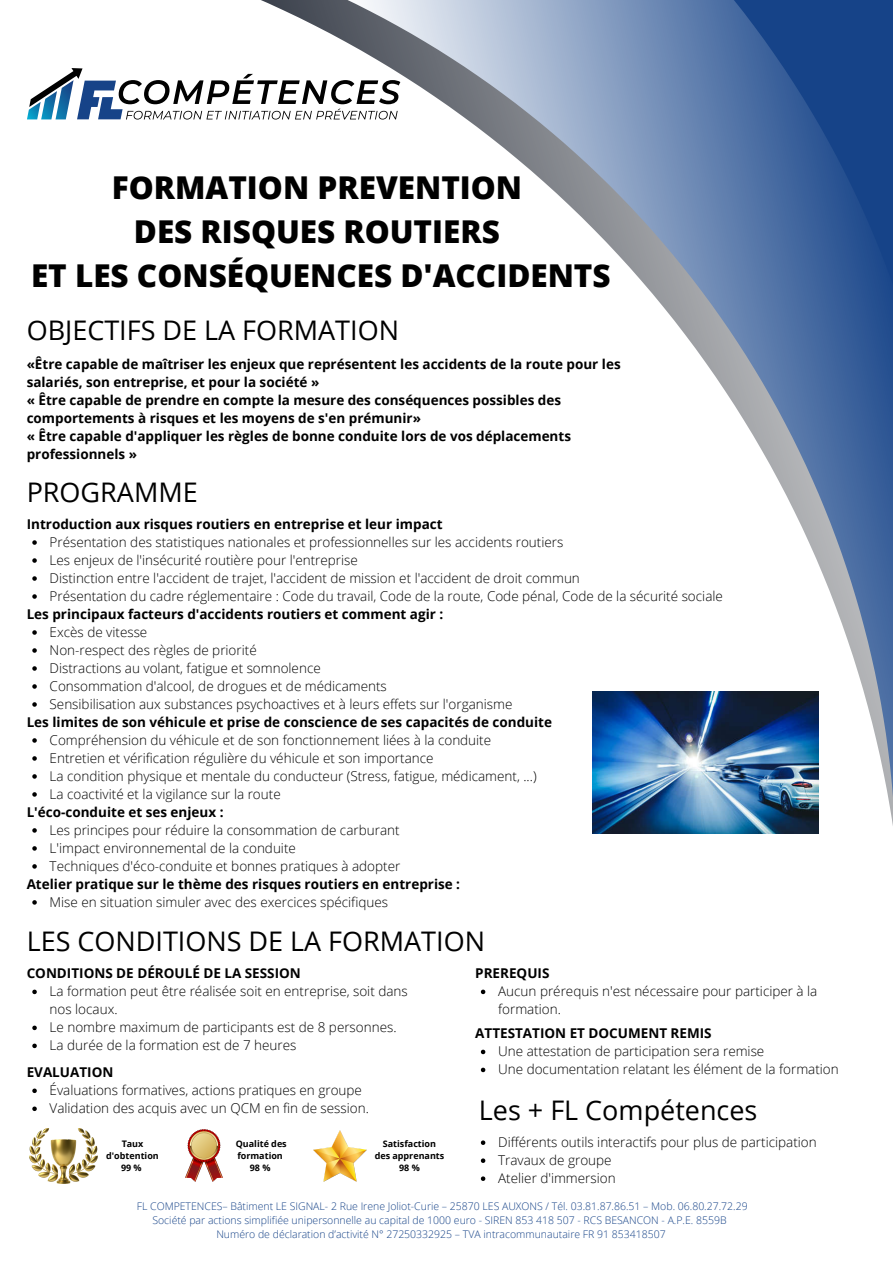
<style>
.page{position:relative;width:893px;height:1264px;background:#fff}
.page>*{position:absolute;margin:0;border:0;box-sizing:border-box;transform-origin:0 0}
.t1{font:800 31.5px "Open Sans";color:#000}
.t2{font:27px "Open Sans";color:#000}
.t3{font:300 13.5px/18px "Open Sans";color:#000}
.t4{font:700 13.5px/18px "Open Sans";color:#000}
.t5{font:300 10.5px "Open Sans";color:#164388}
.t6{font:700 9px/12px "Open Sans";color:#000;text-align:center}
</style>
<div class="page">
<svg style="left:342px;top:0;width:550px;height:995px"></svg>
<img style="left:592px;top:692px;width:226px;height:141px">
<svg style="left:32px;top:540px;width:5px;height:5px"></svg>
<svg style="left:32px;top:558px;width:5px;height:5px"></svg>
<svg style="left:32px;top:576px;width:5px;height:4px"></svg>
<svg style="left:32px;top:594px;width:5px;height:4px"></svg>
<svg style="left:32px;top:630px;width:5px;height:4px"></svg>
<svg style="left:32px;top:648px;width:5px;height:4px"></svg>
<svg style="left:32px;top:666px;width:5px;height:4px"></svg>
<svg style="left:32px;top:684px;width:5px;height:4px"></svg>
<svg style="left:32px;top:702px;width:5px;height:4px"></svg>
<svg style="left:32px;top:738px;width:5px;height:4px"></svg>
<svg style="left:32px;top:756px;width:5px;height:4px"></svg>
<svg style="left:32px;top:774px;width:5px;height:4px"></svg>
<svg style="left:32px;top:792px;width:5px;height:4px"></svg>
<svg style="left:32px;top:828px;width:5px;height:4px"></svg>
<svg style="left:32px;top:846px;width:5px;height:4px"></svg>
<svg style="left:32px;top:864px;width:5px;height:4px"></svg>
<svg style="left:32px;top:900px;width:5px;height:4px"></svg>
<svg style="left:27px;top:68px;width:373px;height:51px"></svg>
<img style="left:30px;top:1128px;width:67px;height:55px">
<img style="left:185px;top:1129px;width:37px;height:52px">
<img style="left:313px;top:1130px;width:53px;height:51px">
<svg style="left:481px;top:1140px;width:4px;height:4px"></svg>
<svg style="left:481px;top:1158px;width:4px;height:4px"></svg>
<svg style="left:481px;top:1176px;width:4px;height:4px"></svg>
<svg style="left:32px;top:1088px;width:5px;height:5px"></svg>
<svg style="left:32px;top:1106px;width:5px;height:5px"></svg>
<svg style="left:481px;top:1049px;width:4px;height:5px"></svg>
<svg style="left:481px;top:1067px;width:4px;height:5px"></svg>
<svg style="left:481px;top:989px;width:4px;height:5px"></svg>
<svg style="left:32px;top:989px;width:5px;height:5px"></svg>
<svg style="left:32px;top:1025px;width:5px;height:5px"></svg>
<svg style="left:32px;top:1043px;width:5px;height:5px"></svg>
<p class="t1" style="left:112px;top:165px;width:412px">FORMATION PREVENTION</p>
<p class="t1" style="left:134px;top:209px;width:367px">DES RISQUES ROUTIERS</p>
<p class="t1" style="left:31px;top:253px;width:581px">ET LES CONSÉQUENCES D'ACCIDENTS</p>
<p class="t2" style="left:27px;top:311px;width:374px">OBJECTIFS DE LA FORMATION</p>
<p class="t4" style="left:27px;top:355px;width:595px">«Être capable de maîtriser les enjeux que représentent les accidents de la route pour les salariés, son entreprise, et pour la société »</p>
<p class="t4" style="left:27px;top:391px;width:536px">« Être capable de prendre en compte la mesure des conséquences possibles des comportements à risques et les moyens de s'en prémunir»</p>
<p class="t4" style="left:27px;top:427px;width:546px">« Être capable d'appliquer les règles de bonne conduite lors de vos déplacements professionnels »</p>
<p class="t2" style="left:27px;top:473px;width:172px">PROGRAMME</p>
<p class="t4" style="left:27px;top:515px;width:417px">Introduction aux risques routiers en entreprise et leur impact</p>
<p class="t3" style="left:50px;top:533px;width:515px">Présentation des statistiques nationales et professionnelles sur les accidents routiers</p>
<p class="t3" style="left:50px;top:551px;width:310px">Les enjeux de l'insécurité routière pour l'entreprise</p>
<p class="t3" style="left:50px;top:569px;width:531px">Distinction entre l'accident de trajet, l'accident de mission et l'accident de droit commun</p>
<p class="t3" style="left:50px;top:586px;width:674px">Présentation du cadre réglementaire : Code du travail, Code de la route, Code pénal, Code de la sécurité sociale</p>
<p class="t3" style="left:50px;top:622px;width:99px">Excès de vitesse</p>
<p class="t3" style="left:50px;top:640px;width:209px">Non-respect des règles de priorité</p>
<p class="t3" style="left:50px;top:658px;width:273px">Distractions au volant, fatigue et somnolence</p>
<p class="t3" style="left:50px;top:676px;width:339px">Consommation d'alcool, de drogues et de médicaments</p>
<p class="t3" style="left:50px;top:694px;width:464px">Sensibilisation aux substances psychoactives et à leurs effets sur l'organisme</p>
<p class="t3" style="left:50px;top:730px;width:443px">Compréhension du véhicule et de son fonctionnement liées à la conduite</p>
<p class="t3" style="left:50px;top:748px;width:385px">Entretien et vérification régulière du véhicule et son importance</p>
<p class="t3" style="left:50px;top:766px;width:488px">La condition physique et mentale du conducteur (Stress, fatigue, médicament, ...)</p>
<p class="t3" style="left:50px;top:784px;width:232px">La coactivité et la vigilance sur la route</p>
<p class="t3" style="left:50px;top:820px;width:351px">Les principes pour réduire la consommation de carburant</p>
<p class="t3" style="left:50px;top:838px;width:248px">L'impact environnemental de la conduite</p>
<p class="t3" style="left:50px;top:856px;width:352px">Techniques d'éco-conduite et bonnes pratiques à adopter</p>
<p class="t3" style="left:50px;top:892px;width:340px">Mise en situation simuler avec des exercices spécifiques</p>
<p class="t4" style="left:27px;top:604px;width:418px">Les principaux facteurs d'accidents routiers et comment agir :</p>
<p class="t4" style="left:27px;top:712px;width:527px">Les limites de son véhicule et prise de conscience de ses capacités de conduite</p>
<p class="t4" style="left:27px;top:802px;width:198px">L'éco-conduite et ses enjeux :</p>
<p class="t4" style="left:27px;top:874px;width:435px">Atelier pratique sur le thème des risques routiers en entreprise :</p>
<p class="t2" style="left:27px;top:922px;width:460px">LES CONDITIONS DE LA FORMATION</p>
<p class="t4" style="left:27px;top:964px;width:275px">CONDITIONS DE DÉROULÉ DE LA SESSION</p>
<p class="t3" style="left:50px;top:982px;width:359px">La formation peut être réalisée soit en entreprise, soit dans nos locaux.</p>
<p class="t3" style="left:50px;top:1018px;width:348px">Le nombre maximum de participants est de 8 personnes.</p>
<p class="t3" style="left:50px;top:1036px;width:248px">La durée de la formation est de 7 heures</p>
<p class="t4" style="left:27px;top:1063px;width:88px">EVALUATION</p>
<p class="t3" style="left:50px;top:1081px;width:314px">Évaluations formatives, actions pratiques en groupe</p>
<p class="t3" style="left:50px;top:1099px;width:321px">Validation des acquis avec un QCM en fin de session.</p>
<p class="t6" style="left:106px;top:1137px;width:54px">Taux d'obtention</p>
<p class="t6" style="left:121px;top:1161px;width:22px">99 %</p>
<p class="t6" style="left:236px;top:1137px;width:52px;text-align:left">Qualité des formation</p>
<p class="t6" style="left:250px;top:1161px;width:22px">98 %</p>
<p class="t6" style="left:383px;top:1137px;width:55px">Satisfaction</p>
<p class="t6" style="left:374px;top:1149px;width:71px">des apprenants</p>
<p class="t6" style="left:399px;top:1161px;width:22px">98 %</p>
<p class="t4" style="left:475px;top:964px;width:76px">PREREQUIS</p>
<p class="t3" style="left:498px;top:982px;width:321px">Aucun prérequis n'est nécessaire pour participer à la formation.</p>
<p class="t4" style="left:475px;top:1024px;width:238px">ATTESTATION ET DOCUMENT REMIS</p>
<p class="t3" style="left:498px;top:1042px;width:268px">Une attestation de participation sera remise</p>
<p class="t3" style="left:498px;top:1060px;width:342px">Une documentation relatant les élément de la formation</p>
<p class="t2" style="left:479px;top:1090px;width:280px">Les + FL Compétences</p>
<p class="t3" style="left:498px;top:1132px;width:320px">Différents outils interactifs pour plus de participation</p>
<p class="t3" style="left:498px;top:1150px;width:115px">Travaux de groupe</p>
<p class="t3" style="left:498px;top:1168px;width:119px">Atelier d'immersion</p>
<p class="t5" style="left:137px;top:1198px;width:612px">FL COMPETENCES– Bâtiment LE SIGNAL- 2 Rue Irene Joliot-Curie – 25870 LES AUXONS / Tél. 03.81.87.86.51 – Mob. 06.80.27.72.29</p>
<p class="t5" style="left:152px;top:1212px;width:575px">Société par actions simplifiée unipersonnelle au capital de 1000 euro - SIREN 853 418 507 - RCS BESANCON - A.P.E. 8559B</p>
<p class="t5" style="left:216px;top:1226px;width:451px">Numéro de déclaration d’activité N° 27250332925 – TVA intracommunautaire FR 91 853418507</p>
</div>
